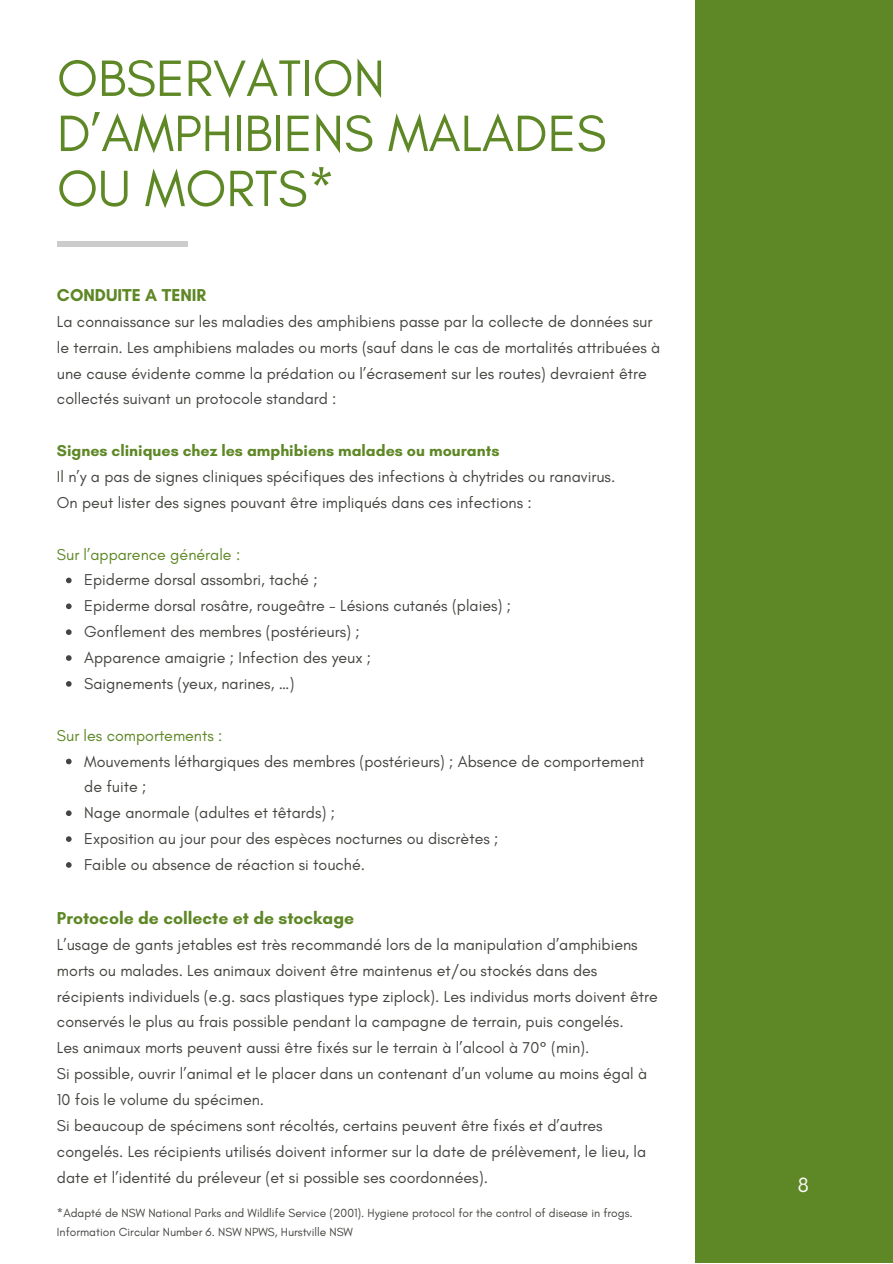
<style>
.page{position:relative;width:893px;height:1264px;background:#fff}
.page>*{position:absolute;margin:0;border:0;box-sizing:border-box;transform-origin:0 0}
.t1{font:52.05px/55.1px "Glacial Indifference";color:#5e8725}
.t2{font:21px "Glacial Indifference";color:#fcfbfc}
.t3{font:700 17.55px "Glacial Indifference";color:#5e8725}
.t4{font:16.05px/25.8px "Glacial Indifference";color:#444440}
.t5{font:700 16.05px "Glacial Indifference";color:#5e8725}
.t6{font:16.05px "Glacial Indifference";color:#5e8725}
.t7{font:12px/19px "Glacial Indifference";color:#444440}
</style>
<div class="page">
<div style="left:57px;top:241px;width:130px;height:5px;background:#ccc"></div>
<svg style="left:66px;top:577px;width:6px;height:6px"></svg>
<svg style="left:66px;top:603px;width:6px;height:6px"></svg>
<svg style="left:66px;top:629px;width:6px;height:6px"></svg>
<svg style="left:66px;top:655px;width:6px;height:6px"></svg>
<svg style="left:66px;top:681px;width:6px;height:5px"></svg>
<svg style="left:66px;top:758px;width:6px;height:6px"></svg>
<svg style="left:66px;top:810px;width:6px;height:6px"></svg>
<svg style="left:66px;top:836px;width:6px;height:5px"></svg>
<svg style="left:66px;top:862px;width:6px;height:5px"></svg>
<div style="left:695px;top:0;width:197px;height:1262px;background:#5e8725"></div>
<h1 class="t1" style="left:57px;top:50px;width:550px">OBSERVATION<br>D’AMPHIBIENS MALADES<br>OU MORTS*</h1>
<p class="t3" style="left:57px;top:284px;width:151px">CONDUITE A TENIR</p>
<p class="t4" style="left:57px;top:308px;width:604px">La connaissance sur les maladies des amphibiens passe par la collecte de données sur le terrain. Les amphibiens malades ou morts (sauf dans le cas de mortalités attribuées à une cause évidente comme la prédation ou l’écrasement sur les routes) devraient être collectés suivant un protocole standard :</p>
<p class="t5" style="left:57px;top:441px;width:444px">Signes cliniques chez les amphibiens malades ou mourants</p>
<p class="t4" style="left:57px;top:463px;width:559px">Il n’y a pas de signes cliniques spécifiques des infections à chytrides ou ranavirus.<br>On peut lister des signes pouvant être impliqués dans ces infections :</p>
<p class="t6" style="left:57px;top:544px;width:185px">Sur l’apparence générale :</p>
<p class="t4" style="left:84px;top:567px;width:428px">Epiderme dorsal assombri, taché ;<br>Epiderme dorsal rosâtre, rougeâtre - Lésions cutanés (plaies) ; Gonflement des membres (postérieurs) ;<br>Apparence amaigrie ; Infection des yeux ;<br>Saignements (yeux, narines, …)</p>
<p class="t6" style="left:57px;top:725px;width:167px">Sur les comportements :</p>
<p class="t4" style="left:84px;top:748px;width:561px">Mouvements léthargiques des membres (postérieurs) ; Absence de comportement de fuite ;<br>Nage anormale (adultes et têtards) ;<br>Exposition au jour pour des espèces nocturnes ou discrètes ;<br>Faible ou absence de réaction si touché.</p>
<p class="t3" style="left:57px;top:907px;width:299px">Protocole de collecte et de stockage</p>
<p class="t4" style="left:57px;top:931px;width:602px">L’usage de gants jetables est très recommandé lors de la manipulation d’amphibiens morts ou malades. Les animaux doivent être maintenus et/ou stockés dans des récipients individuels (e.g. sacs plastiques type ziplock). Les individus morts doivent être conservés le plus au frais possible pendant la campagne de terrain, puis congelés.<br>Les animaux morts peuvent aussi être fixés sur le terrain à l’alcool à 70° (min).<br>Si possible, ouvrir l’animal et le placer dans un contenant d’un volume au moins égal à 10 fois le volume du spécimen.<br>Si beaucoup de spécimens sont récoltés, certains peuvent être fixés et d’autres congelés. Les récipients utilisés doivent informer sur la date de prélèvement, le lieu, la date et l’identité du préleveur (et si possible ses coordonnées).</p>
<p class="t7" style="left:57px;top:1202px;width:577px">*Adapté de NSW National Parks and Wildlife Service (2001). Hygiene protocol for the control of disease in frogs.<br>Information Circular Number 6. NSW NPWS, Hurstville NSW</p>
<h2 class="t2" style="left:797px;top:1172px;width:13px">8</h2>
</div>
